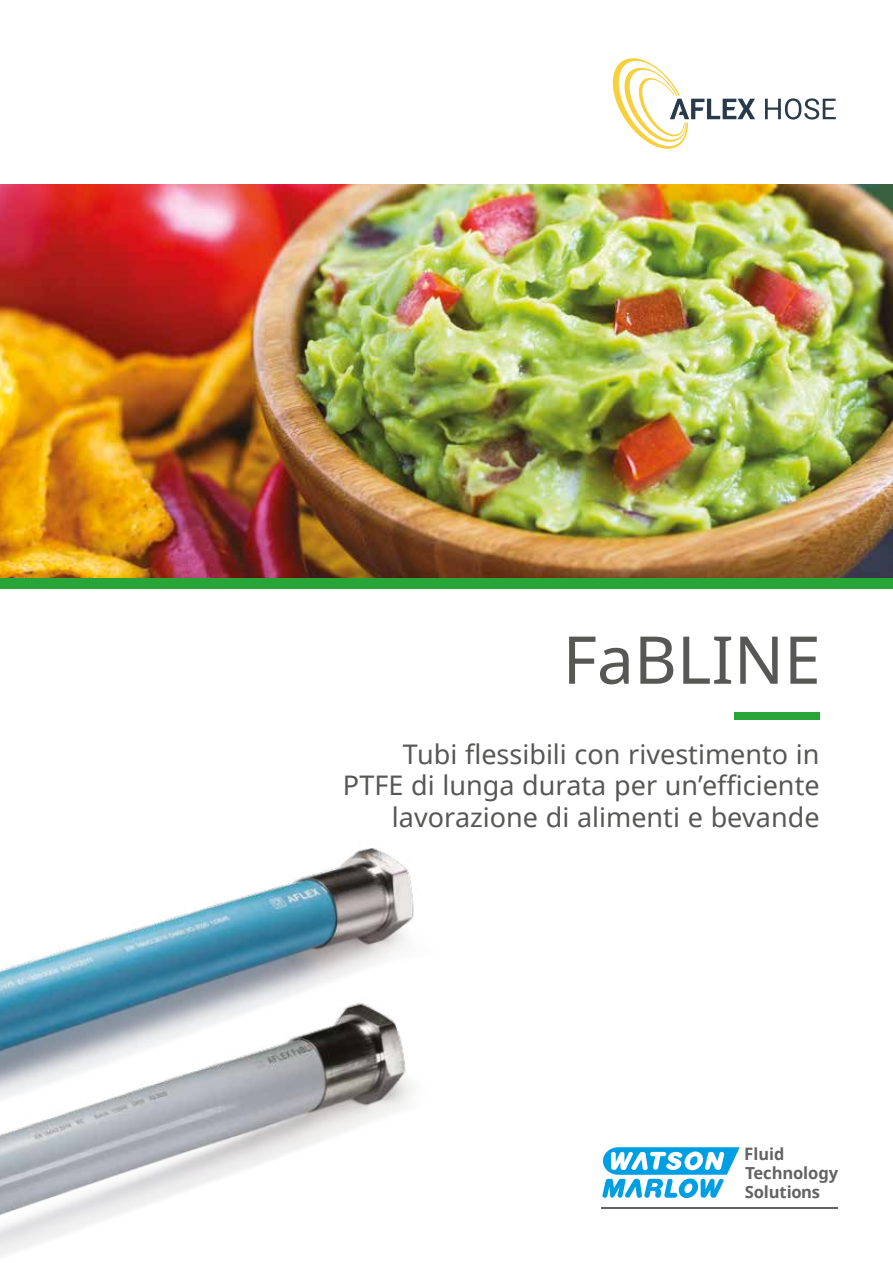
<style>
.page{position:relative;width:893px;height:1263px;background:#fff}
.page>*{position:absolute;margin:0;border:0;box-sizing:border-box;transform-origin:0 0}
.t1{font:66px "Noto Sans";color:#575756}
.t2{font:27px/31.5px "Noto Sans";color:#575756;text-align:right}
.t3{font:700 16.5px/19px "Noto Sans";letter-spacing:-.01em;color:#646363}
.s1{font-size:17.1px}
</style>
<div class="page">
<img style="left:0;top:185px;width:893px;height:393px">
<div style="left:0;top:578px;width:893px;height:10px;background:#27a536"></div>
<svg style="left:612px;top:58px;width:143px;height:91px"></svg>
<svg style="left:765px;top:98px;width:71px;height:22px"></svg>
<div style="left:735px;top:713px;width:85px;height:7px;background:#27a536"></div>
<img style="left:5px;top:848px;width:409px;height:121px">
<img style="left:0;top:969px;width:412px;height:287px">
<hr style="left:602px;top:1207px;width:236px;height:2px;background:#646363">
<svg style="left:602px;top:1147px;width:138px;height:51px"></svg>
<h1 class="t1" style="left:563px;top:614px;width:259px">FaBLINE</h1>
<p class="t2" style="left:343px;top:737px;width:478px">Tubi flessibili con rivestimento in<br>PTFE di lunga durata per un’efficiente lavorazione di alimenti e bevande</p>
<p class="t3" style="left:744px;top:1144px;width:95px"><span class="s1">F</span>luid<br>Technology<br>Solutions</p>
</div>
